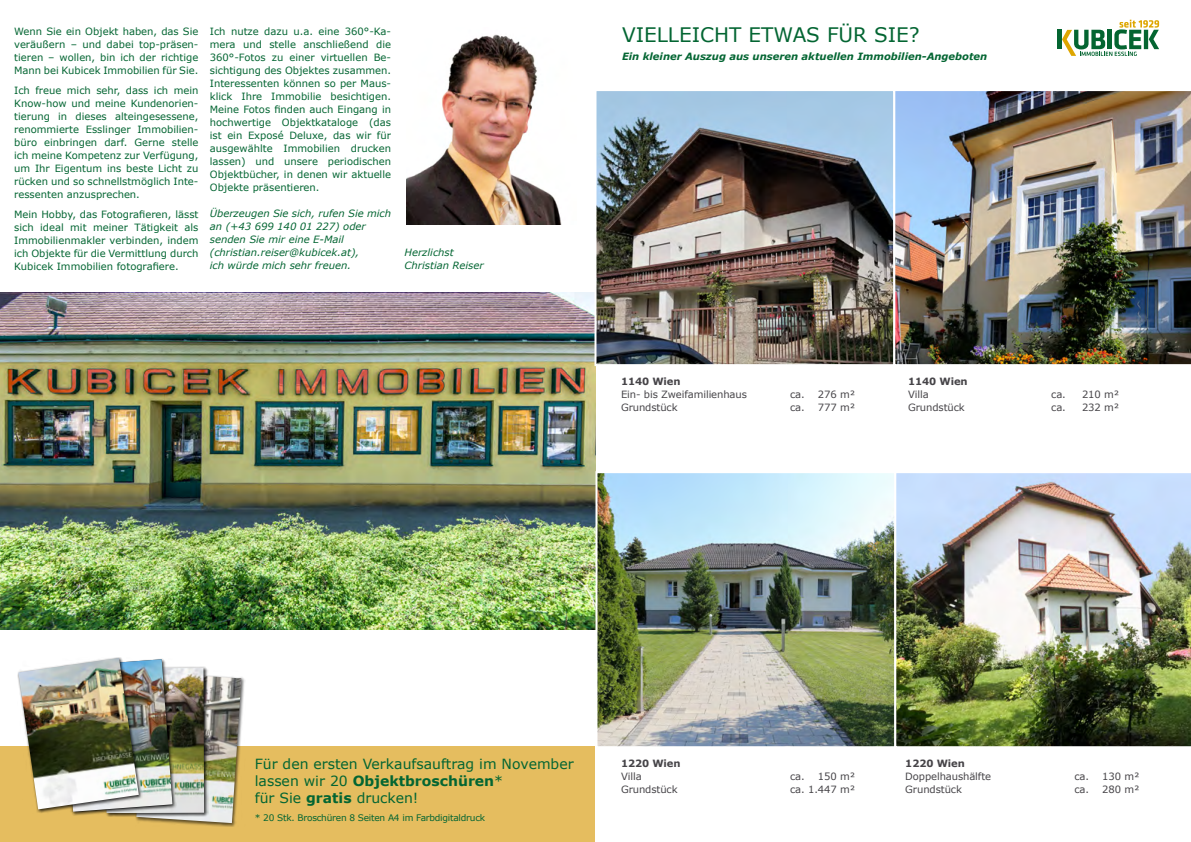
<style>
.page{position:relative;width:1191px;height:842px;background:#fff}
.page>*{position:absolute;margin:0;border:0;box-sizing:border-box;transform-origin:0 0}
.t1{font:20px "Verdana";color:#036532}
.t2{font:14px/16.8px "Verdana";color:#036532}
.t3{font:10px/13px "Verdana";color:#036532;text-align:justify}
.t4{font:10px "Verdana";letter-spacing:-.01em;color:#464448}
.t5{font:italic 10px/13px "Verdana";color:#036532}
.t6{font:italic 700 10px "Verdana";color:#036532}
.t7{font:700 10px "Verdana";letter-spacing:-.01em;color:#464448}
.t8{font:9px "Verdana";letter-spacing:-.025em;color:#036532}
.s1{font-weight:700}
</style>
<div class="page">
<hr style="left:1057px;top:30px;width:4px;height:19px;background:#046531">
<svg style="left:1062px;top:20px;width:97px;height:36px"></svg>
<img style="left:406px;top:34px;width:156px;height:190px">
<img style="left:0;top:292px;width:595px;height:337px">
<img style="left:598px;top:474px;width:295px;height:271px">
<img style="left:896px;top:473px;width:295px;height:274px">
<div style="left:595px;top:471px;width:301px;height:277px;border:2px solid #fff"></div>
<img style="left:597px;top:92px;width:295px;height:271px">
<img style="left:895px;top:91px;width:296px;height:274px">
<div style="left:594px;top:89px;width:301px;height:277px;border:2px solid #fff"></div>
<div style="left:0;top:746px;width:594px;height:96px;background:#e5bd5f"></div>
<div style="left:135px;top:671px;width:110px;height:156px;background:#000;opacity:.6"></div>
<img style="left:136px;top:672px;width:105px;height:151px">
<div style="left:105px;top:667px;width:103px;height:150px;background:#000;opacity:.75"></div>
<img style="left:177px;top:668px;width:27px;height:145px">
<div style="left:61px;top:658px;width:116px;height:158px;background:#000;opacity:.75"></div>
<img style="left:143px;top:659px;width:29px;height:153px">
<div style="left:17px;top:657px;width:126px;height:156px;background:#000;opacity:.75"></div>
<img style="left:18px;top:658px;width:121px;height:151px">
<p class="t3" style="left:14px;top:25px;width:186px">Wenn Sie ein Objekt haben, das Sie veräußern – und dabei top-präsen&shy;tieren – wollen, bin ich der richtige Mann bei Kubicek Immobilien für Sie.</p>
<p class="t3" style="left:14px;top:84px;width:186px">Ich freue mich sehr, dass ich mein Know-how und meine Kundenorien&shy;tierung in dieses alteingesessene, renommierte Esslinger Immobilien&shy;büro einbringen darf. Gerne stelle ich meine Kompetenz zur Verfügung, um Ihr Eigentum ins beste Licht zu rücken und so schnellstmöglich Inte&shy;ressenten anzusprechen.</p>
<p class="t3" style="left:14px;top:208px;width:186px">Mein Hobby, das Fotografieren, lässt sich ideal mit meiner Tätigkeit als Immobilienmakler verbinden, indem ich Objekte für die Vermittlung durch Kubicek Immobilien fotografiere.</p>
<p class="t3" style="left:210px;top:25px;width:183px">Ich nutze dazu u.a. eine 360°-Ka&shy;mera und stelle anschließend die 360°-Fotos zu einer virtuellen Be&shy;sichtigung des Objektes zusammen.<br>Interessenten können so per Maus&shy;klick Ihre Immobilie besichtigen.<br>Meine Fotos finden auch Eingang in hochwertige Objektkataloge (das ist ein Exposé Deluxe, das wir für ausgewählte Immobilien drucken lassen) und unsere periodischen Objektbücher, in denen wir aktuelle Objekte präsentieren.</p>
<p class="t5" style="left:210px;top:207px;width:183px">Überzeugen Sie sich, rufen Sie mich an (+43 699 140 01 227) oder senden Sie mir eine E-Mail (christian.reiser@kubicek.at),<br>ich würde mich sehr freuen.</p>
<p class="t5" style="left:404px;top:246px;width:81px">Herzlichst<br>Christian Reiser</p>
<h1 class="t1" style="left:622px;top:21px;width:299px">VIELLEICHT ETWAS FÜR SIE?</h1>
<p class="t6" style="left:622px;top:50px;width:367px">Ein kleiner Auszug aus unseren aktuellen Immobilien-Angeboten</p>
<p class="t7" style="left:621px;top:374px;width:61px">1140 Wien</p>
<p class="t4" style="left:621px;top:387px;width:127px">Ein- bis Zweifamilienhaus</p>
<p class="t4" style="left:790px;top:387px;width:67px">ca. 276 m²</p>
<p class="t4" style="left:621px;top:400px;width:58px">Grundstück</p>
<p class="t4" style="left:790px;top:400px;width:67px">ca. 777 m²</p>
<p class="t7" style="left:908px;top:374px;width:61px">1140 Wien</p>
<p class="t4" style="left:908px;top:387px;width:22px">Villa</p>
<p class="t4" style="left:1051px;top:387px;width:70px">ca. 210 m²</p>
<p class="t4" style="left:908px;top:400px;width:58px">Grundstück</p>
<p class="t4" style="left:1051px;top:400px;width:70px">ca. 232 m²</p>
<h2 class="t2" style="left:255px;top:756px;width:320px">Für den ersten Verkaufsauftrag im November lassen wir 20 <span class="s1">Objektbroschüren</span>*<br>für Sie <span class="s1">gratis</span> drucken!</h2>
<p class="t8" style="left:255px;top:812px;width:232px">* 20 Stk. Broschüren 8 Seiten A4 im Farbdigitaldruck</p>
<p class="t7" style="left:621px;top:756px;width:61px">1220 Wien</p>
<p class="t4" style="left:621px;top:770px;width:22px">Villa</p>
<p class="t4" style="left:790px;top:770px;width:67px">ca. 150 m²</p>
<p class="t4" style="left:621px;top:783px;width:58px">Grundstück</p>
<p class="t4" style="left:790px;top:783px;width:67px">ca. 1.447 m²</p>
<p class="t7" style="left:905px;top:756px;width:61px">1220 Wien</p>
<p class="t4" style="left:905px;top:770px;width:87px">Doppelhaushälfte</p>
<p class="t4" style="left:1074px;top:770px;width:67px">ca. 130 m²</p>
<p class="t4" style="left:905px;top:783px;width:58px">Grundstück</p>
<p class="t4" style="left:1074px;top:783px;width:67px">ca. 280 m²</p>
</div>
